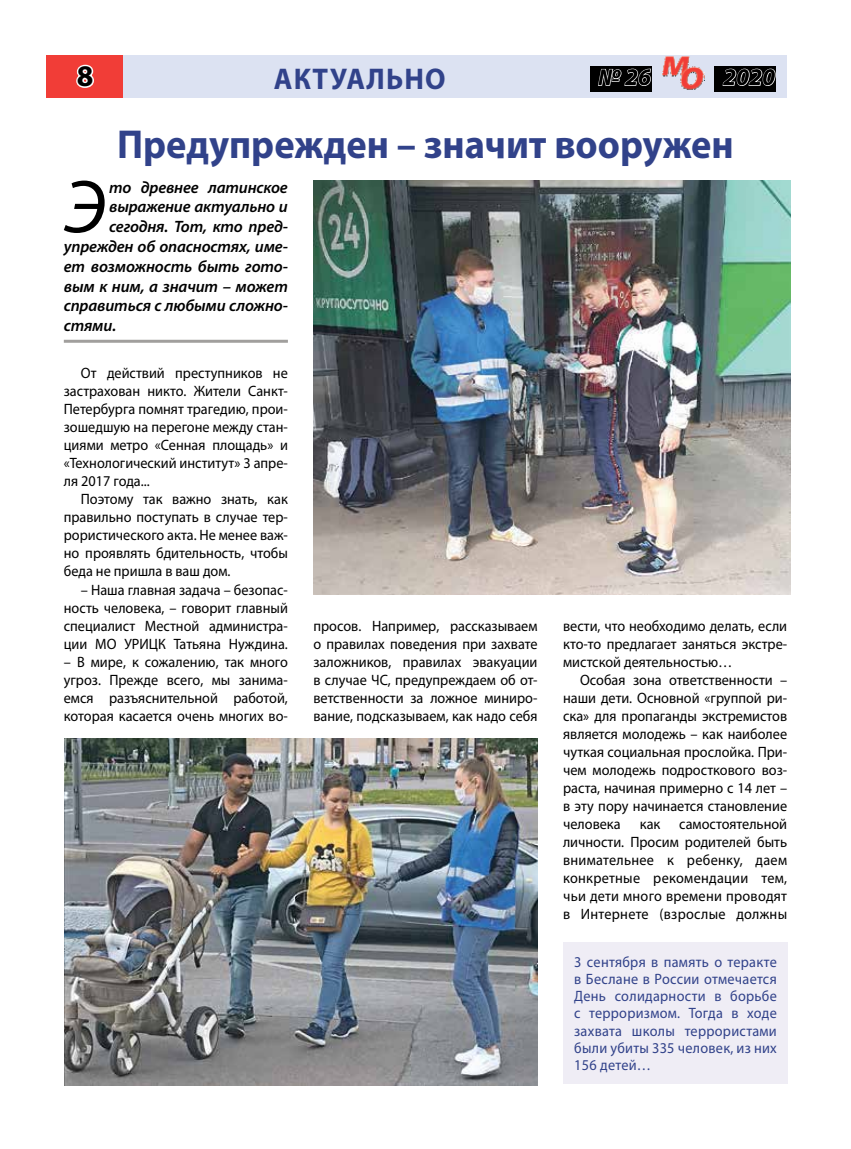
<style>
.page{position:relative;width:851px;height:1149px;background:#fff}
.page>*{position:absolute;margin:0;border:0;box-sizing:border-box;transform-origin:0 0}
.t1{font:italic 75.3px "Myriad Pro";color:#000}
.t2{font:700 40.5px "Myriad Pro";color:#31428a;scale:.95 1}
.t3{font:700 30px "Myriad Pro";letter-spacing:.04em;color:#31428a;scale:.95 1}
.t4{font:700 30px "Myriad Pro";color:#000}
.t5{font:italic 700 24px "Myriad Pro";color:#000}
.t6{font:italic 600 16.5px "Myriad Pro";letter-spacing:-.01em;color:#000}
.t7{font:15px/18px "Myriad Pro";color:#000;text-align:justify;scale:.95 1}
.t8{font:15px/17.2px "Myriad Pro";letter-spacing:.02em;color:#31428a;text-align:justify;scale:.95 1}
</style>
<div class="page">
<div style="left:84px;top:55px;width:703px;height:43px;background:#dce2f2"></div>
<div style="left:590px;top:67px;width:61px;height:25px;background:#000"></div>
<svg style="left:597px;top:66px;width:54px;height:20px"></svg>
<img style="left:662px;top:56px;width:42px;height:34px">
<div style="left:714px;top:67px;width:61px;height:25px;background:#000"></div>
<svg style="left:722px;top:68px;width:54px;height:19px"></svg>
<div style="left:46px;top:55px;width:76px;height:43px;background:#f13d37"></div>
<svg style="left:76px;top:64px;width:18px;height:24px"></svg>
<img style="left:313px;top:180px;width:477px;height:414px">
<hr style="left:64px;top:339px;width:224px;height:3px;background:#a19f9d">
<div style="left:563px;top:942px;width:224px;height:141px;background:#efedf5"></div>
<img style="left:65px;top:738px;width:472px;height:346px">
<h3 class="t4" style="left:77px;top:56px;width:18px">8</h3>
<h3 class="t3" style="left:274px;top:59px;width:182px">АКТУАЛЬНО</h3>
<h3 class="t5" style="left:598px;top:61px;width:54px">№ 26</h3>
<h3 class="t5" style="left:723px;top:61px;width:53px">2020</h3>
<h2 class="t2" style="left:117px;top:118px;width:650px">Предупрежден – значит вооружен</h2>
<h1 class="t1" style="left:65px;top:160px;width:42px">Э</h1>
<p class="t6" style="left:109px;top:176px;width:180px">то древнее латинское</p>
<p class="t6" style="left:109px;top:196px;width:180px">выражение актуально и</p>
<p class="t6" style="left:109px;top:216px;width:180px">сегодня. Тот, кто пред-</p>
<p class="t6" style="left:64px;top:236px;width:225px">упрежден об опасностях, име-</p>
<p class="t6" style="left:64px;top:256px;width:225px">ет возможность быть гото-</p>
<p class="t6" style="left:64px;top:275px;width:225px">вым к ним, а значит – может</p>
<p class="t6" style="left:64px;top:295px;width:225px">справиться с любыми сложно-</p>
<p class="t6" style="left:64px;top:315px;width:54px">стями.</p>
<p class="t7" style="left:64px;top:364px;width:237px;text-indent:17px">От действий преступников не застрахован никто. Жители Санкт-Петербурга помнят трагедию, прои&shy;зошедшую на перегоне между стан&shy;циями метро «Сенная площадь» и «Технологический институт» 3 апре&shy;ля 2017 года...</p>
<p class="t7" style="left:64px;top:490px;width:237px;text-indent:17px">Поэтому так важно знать, как правильно поступать в случае тер&shy;рористического акта. Не менее важ&shy;но проявлять бдительность, чтобы беда не пришла в ваш дом.</p>
<p class="t7" style="left:64px;top:580px;width:237px;text-indent:17px">– Наша главная задача – безопас&shy;ность человека, – говорит главный специалист Местной администра&shy;ции МО УРИЦК Татьяна Нуждина.</p>
<p class="t7" style="left:64px;top:652px;width:237px">– В мире, к сожалению, так много угроз. Прежде всего, мы занима&shy;емся разъяснительной работой, которая касается очень многих во-</p>
<p class="t7" style="left:313px;top:616px;width:237px">просов. Например, рассказываем о правилах поведения при захвате заложников, правилах эвакуации в случае ЧС, предупреждаем об от&shy;ветственности за ложное миниро&shy;вание, подсказываем, как надо себя</p>
<p class="t7" style="left:563px;top:616px;width:237px">вести, что необходимо делать, если кто-то предлагает заняться экстре&shy;мистской деятельностью…</p>
<p class="t7" style="left:563px;top:670px;width:237px;text-indent:17px">Особая зона ответственности – наши дети. Основной «группой ри&shy;ска» для пропаганды экстремистов является молодежь – как наиболее чуткая социальная прослойка. При&shy;чем молодежь подросткового воз&shy;раста, начиная примерно с 14 лет – в эту пору начинается становление человека</p>
<p class="t7" style="left:563px;top:814px;width:237px;text-indent:116px">самостоятельной личности. Просим родителей быть внимательнее к ребенку, даем конкретные рекомендации тем, чьи дети много времени проводят в Интернете (взрослые должны</p>
<p class="t8" style="left:574px;top:952px;width:215px">3 сентября в память о теракте в Беслане в России отмечается День солидарности в борьбе с терроризмом. Тогда в ходе захвата школы террористами были убиты 335 человек, из них 156 детей…</p>
<p class="t7" style="left:639px;top:814px;width:23px">как</p>
</div>
